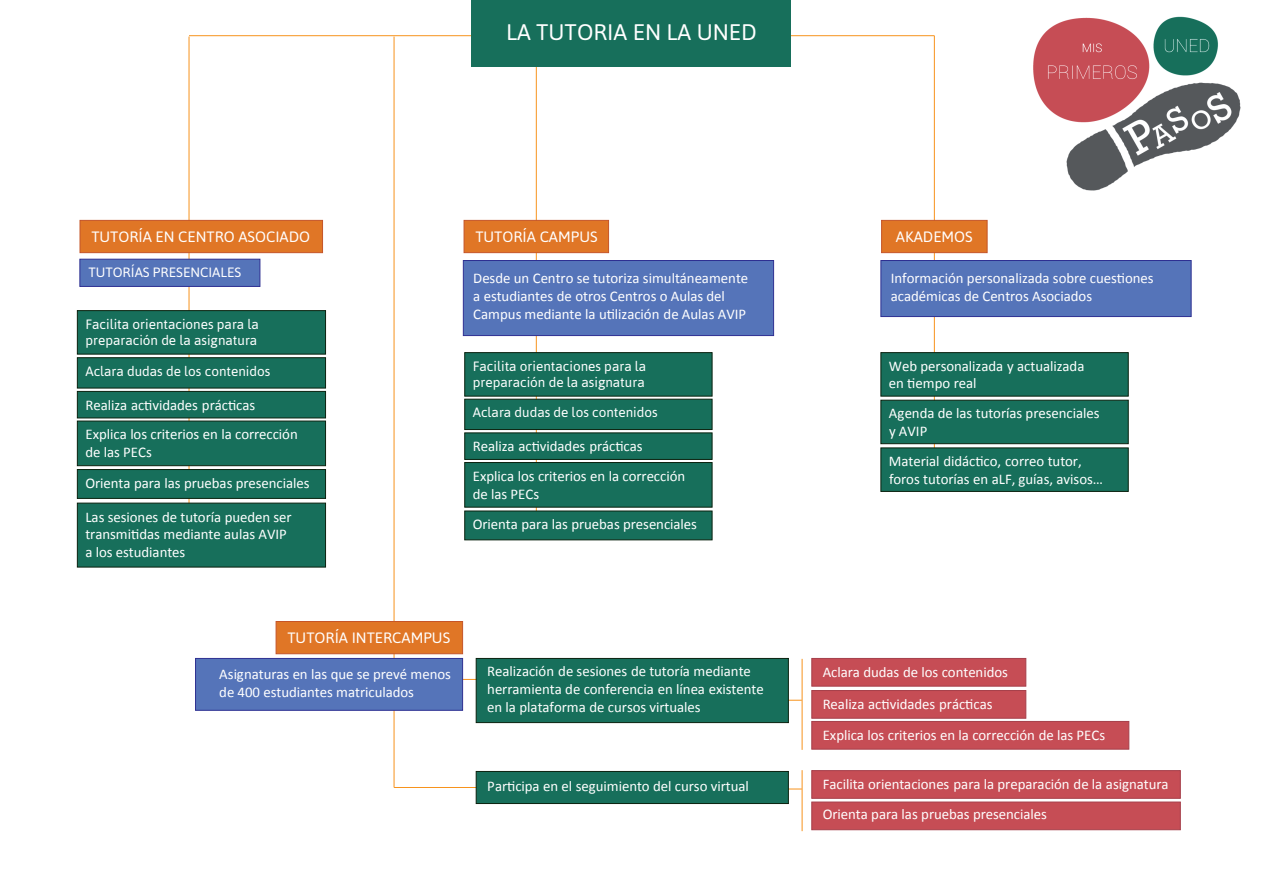
<style>
.page{position:relative;width:1263px;height:893px;background:#fff}
.page>*{position:absolute;margin:0;border:0;box-sizing:border-box;transform-origin:0 0}
.t1{font:22.5px "Asap";color:#fff}
.t2{font:15px "Asap";color:#fff}
.t3{font:14.85px/17.7px "Calibri";letter-spacing:-.005em;color:#fff}
.t4{font:13.5px/16.2px "Asap";color:#fff}
</style>
<div class="page">
<hr style="left:189px;top:35px;width:304px;height:1px;background:#f7931d">
<hr style="left:394px;top:787px;width:99px;height:1px;background:#f7931d">
<hr style="left:326px;top:679px;width:303px;height:1px;background:#f7931d">
<hr style="left:631px;top:35px;width:303px;height:1px;background:#f7931d">
<hr style="left:189px;top:37px;width:1px;height:513px;background:#f7931d">
<hr style="left:536px;top:37px;width:1px;height:495px;background:#f7931d">
<hr style="left:394px;top:37px;width:1px;height:750px;background:#f7931d">
<hr style="left:934px;top:36px;width:1px;height:436px;background:#f7931d">
<hr style="left:802px;top:659px;width:1px;height:91px;background:#f7931d">
<svg style="left:789px;top:700px;width:13px;height:1px"></svg>
<hr style="left:802px;top:770px;width:1px;height:61px;background:#f7931d">
<svg style="left:789px;top:789px;width:13px;height:1px"></svg>
<img style="left:985px;top:16px;width:256px;height:232px">
<div style="left:471px;top:0;width:320px;height:66px;background:#176f5b"></div>
<div style="left:79px;top:220px;width:244px;height:33px;background:#e07626;border:1px solid #c55528"></div>
<div style="left:79px;top:259px;width:181px;height:28px;background:#5574b9;border:1px solid #2e3092"></div>
<div style="left:77px;top:310px;width:249px;height:44px;background:#176f5b;border:1px solid #0a220f"></div>
<div style="left:77px;top:357px;width:249px;height:31px;background:#176f5b;border:1px solid #0a220f"></div>
<div style="left:77px;top:391px;width:249px;height:27px;background:#176f5b;border:1px solid #0a220f"></div>
<div style="left:77px;top:421px;width:249px;height:45px;background:#176f5b;border:1px solid #0a220f"></div>
<div style="left:77px;top:503px;width:249px;height:64px;background:#176f5b;border:1px solid #0a220f"></div>
<div style="left:77px;top:469px;width:249px;height:30px;background:#176f5b;border:1px solid #0a220f"></div>
<div style="left:276px;top:621px;width:187px;height:33px;background:#e07626;border:1px solid #c55528"></div>
<div style="left:195px;top:658px;width:268px;height:53px;background:#5574b9;border:1px solid #2e3092"></div>
<div style="left:476px;top:658px;width:313px;height:65px;background:#176f5b;border:1px solid #0a220f"></div>
<div style="left:476px;top:771px;width:313px;height:33px;background:#176f5b;border:1px solid #0a220f"></div>
<div style="left:811px;top:658px;width:215px;height:28px;background:#c64d55;border:1px solid #a63f4a"></div>
<div style="left:811px;top:690px;width:215px;height:29px;background:#c64d55;border:1px solid #a63f4a"></div>
<div style="left:811px;top:721px;width:318px;height:29px;background:#c64d55;border:1px solid #a63f4a"></div>
<div style="left:811px;top:770px;width:370px;height:29px;background:#c64d55;border:1px solid #a63f4a"></div>
<div style="left:811px;top:802px;width:370px;height:28px;background:#c64d55;border:1px solid #a63f4a"></div>
<div style="left:881px;top:220px;width:106px;height:33px;background:#e07626;border:1px solid #c55528"></div>
<div style="left:880px;top:352px;width:248px;height:44px;background:#176f5b;border:1px solid #0a220f"></div>
<div style="left:880px;top:400px;width:248px;height:44px;background:#176f5b;border:1px solid #0a220f"></div>
<div style="left:880px;top:447px;width:248px;height:45px;background:#176f5b;border:1px solid #0a220f"></div>
<div style="left:880px;top:260px;width:311px;height:57px;background:#5574b9;border:1px solid #2e3092"></div>
<div style="left:464px;top:220px;width:145px;height:33px;background:#e07626;border:1px solid #c55528"></div>
<div style="left:464px;top:352px;width:248px;height:44px;background:#176f5b;border:1px solid #0a220f"></div>
<div style="left:463px;top:260px;width:311px;height:76px;background:#5574b9;border:1px solid #2e3092"></div>
<div style="left:464px;top:399px;width:248px;height:31px;background:#176f5b;border:1px solid #0a220f"></div>
<div style="left:464px;top:432px;width:248px;height:28px;background:#176f5b;border:1px solid #0a220f"></div>
<div style="left:464px;top:462px;width:248px;height:46px;background:#176f5b;border:1px solid #0a220f"></div>
<div style="left:464px;top:511px;width:248px;height:29px;background:#176f5b;border:1px solid #0a220f"></div>
<h1 class="t1" style="left:506px;top:19px;width:252px">LA TUTORIA EN LA UNED</h1>
<p class="t2" style="left:91px;top:228px;width:220px">TUTORÍA EN CENTRO ASOCIADO</p>
<p class="t4" style="left:88px;top:264px;width:154px">TUTORÍAS PRESENCIALES</p>
<p class="t4" style="left:85px;top:316px;width:175px">Facilita orientaciones para la preparación de la asignatura</p>
<p class="t4" style="left:85px;top:363px;width:186px">Aclara dudas de los contenidos</p>
<p class="t3" style="left:85px;top:390px;width:214px;line-height:29.7px">Realiza actividades prácticas<br>Explica los criterios en la corrección</p>
<p class="t3" style="left:85px;top:443px;width:68px">de las PECs</p>
<p class="t3" style="left:85px;top:474px;width:226px">Orienta para las pruebas presenciales</p>
<p class="t3" style="left:85px;top:508px;width:208px">Las sesiones de tutoría pueden ser transmitidas mediante aulas AVIP a los estudiantes</p>
<p class="t2" style="left:475px;top:228px;width:124px">TUTORÍA CAMPUS</p>
<p class="t3" style="left:473px;top:269px;width:276px">Desde un Centro se tutoriza simultáneamente a estudiantes de otros Centros o Aulas del<br>Campus mediante la utilización de Aulas AVIP</p>
<p class="t4" style="left:473px;top:358px;width:175px">Facilita orientaciones para la preparación de la asignatura</p>
<p class="t4" style="left:473px;top:404px;width:186px">Aclara dudas de los contenidos</p>
<p class="t3" style="left:473px;top:432px;width:214px;line-height:29.7px">Realiza actividades prácticas<br>Explica los criterios en la corrección</p>
<p class="t3" style="left:473px;top:478px;width:226px;line-height:30.8px">de las PECs<br>Orienta para las pruebas presenciales</p>
<p class="t2" style="left:287px;top:629px;width:164px">TUTORÍA INTERCAMPUS</p>
<p class="t3" style="left:219px;top:666px;width:233px">Asignaturas en las que se prevé menos de 400 estudiantes matriculados</p>
<p class="t3" style="left:487px;top:663px;width:278px">Realización de sesiones de tutoría mediante herramienta de conferencia en línea existente en la plataforma de cursos virtuales</p>
<p class="t3" style="left:487px;top:777px;width:263px">Participa en el seguimiento del curso virtual</p>
<p class="t2" style="left:896px;top:228px;width:78px">AKADEMOS</p>
<p class="t3" style="left:891px;top:269px;width:264px">Información personalizada sobre cuestiones académicas de Centros Asociados</p>
<p class="t3" style="left:889px;top:357px;width:197px">Web personalizada y actualizada en tiempo real</p>
<p class="t3" style="left:889px;top:404px;width:212px">Agenda de las tutorías presenciales y AVIP</p>
<p class="t3" style="left:889px;top:452px;width:216px">Material didáctico, correo tutor, foros tutorías en aLF, guías, avisos…</p>
<p class="t3" style="left:823px;top:656px;width:284px;line-height:31.5px">Aclara dudas de los contenidos<br>Realiza actividades prácticas<br>Explica los criterios en la corrección de las PECs</p>
<p class="t3" style="left:823px;top:769px;width:347px;line-height:29.8px">Facilita orientaciones para la preparación de la asignatura<br>Orienta para las pruebas presenciales</p>
</div>
